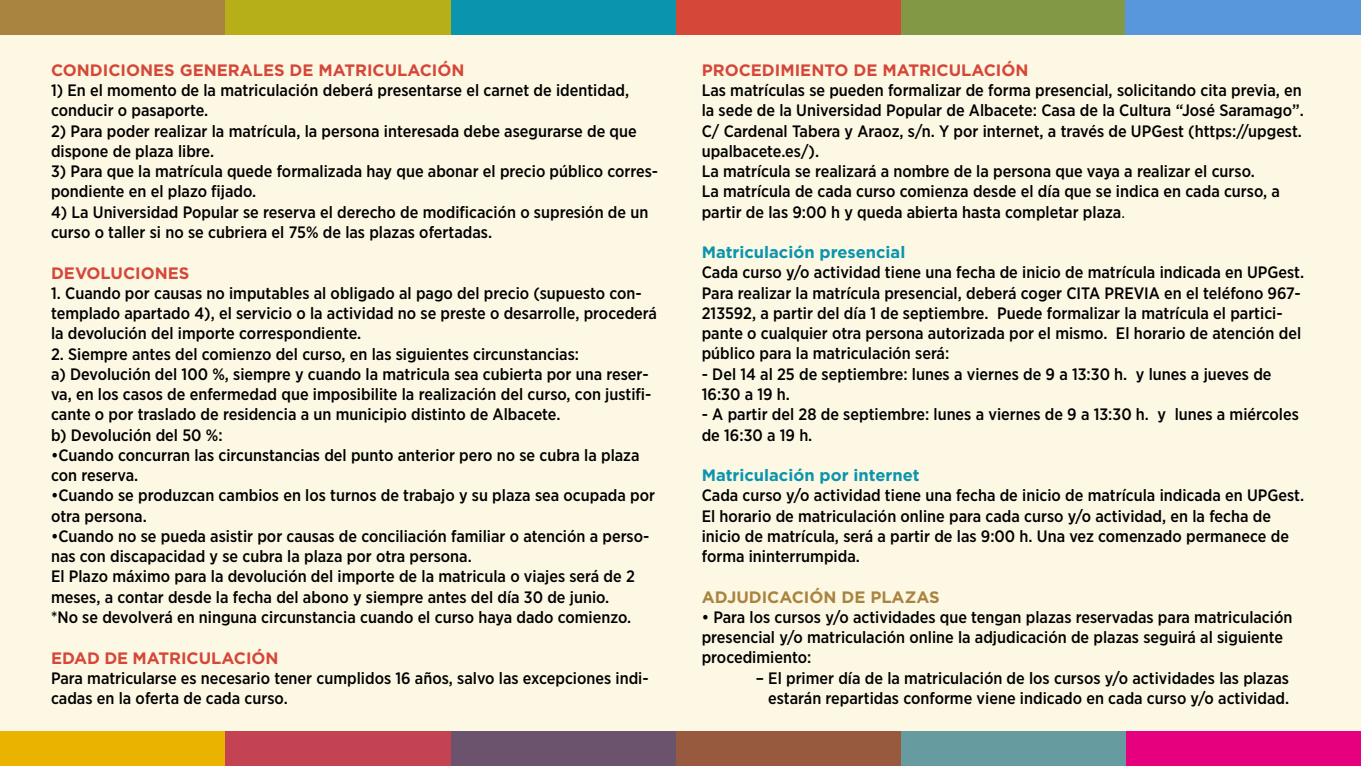
<style>
.page{position:relative;width:1361px;height:766px;background:#fff}
.page>*{position:absolute;margin:0;border:0;box-sizing:border-box;transform-origin:0 0}
.t1{font:500 16.5px/20.2px "Gotham Narrow";color:#000}
.t2{font:700 16.5px "Gotham";color:#d54739}
.t3{font:700 16.5px "Gotham";color:#0a94ad}
.t4{font:700 16.5px "Gotham";color:#a98440}
.s1{font-weight:400}
</style>
<div class="page">
<div style="left:0;top:0;width:1361px;height:765px;background:#fdf8e4"></div>
<div style="left:0;top:0;width:225px;height:34px;background:#a98440"></div>
<div style="left:0;top:731px;width:225px;height:34px;background:#eab300"></div>
<div style="left:226px;top:0;width:225px;height:34px;background:#b6af18"></div>
<div style="left:226px;top:731px;width:225px;height:34px;background:#c34352"></div>
<div style="left:451px;top:0;width:225px;height:34px;background:#0a94ad"></div>
<div style="left:451px;top:731px;width:225px;height:34px;background:#6b526d"></div>
<div style="left:676px;top:0;width:225px;height:34px;background:#d54739"></div>
<div style="left:676px;top:731px;width:225px;height:34px;background:#975a3e"></div>
<div style="left:901px;top:0;width:226px;height:34px;background:#829845"></div>
<div style="left:901px;top:731px;width:226px;height:34px;background:#669b9f"></div>
<div style="left:1125px;top:0;width:236px;height:34px;background:#5897db"></div>
<div style="left:1127px;top:731px;width:234px;height:34px;background:#e6007d"></div>
<p class="t2" style="left:51px;top:60px;width:415px">CONDICIONES GENERALES DE MATRICULACIÓN</p>
<p class="t1" style="left:51px;top:80px;width:579px">1) En el momento de la matriculación deberá presentarse el carnet de identidad, conducir o pasaporte.</p>
<p class="t1" style="left:51px;top:120px;width:587px">2) Para poder realizar la matrícula, la persona interesada debe asegurarse de que dispone de plaza libre.</p>
<p class="t1" style="left:51px;top:161px;width:609px">3) Para que la matrícula quede formalizada hay que abonar el precio público corres&shy;pondiente en el plazo fijado.</p>
<p class="t1" style="left:51px;top:201px;width:599px">4) La Universidad Popular se reserva el derecho de modificación o supresión de un curso o taller si no se cubriera el 75% de las plazas ofertadas.</p>
<p class="t2" style="left:51px;top:263px;width:140px">DEVOLUCIONES</p>
<p class="t1" style="left:51px;top:282px;width:607px">1. Cuando por causas no imputables al obligado al pago del precio (supuesto con&shy;templado apartado 4), el servicio o la actividad no se preste o desarrolle, procederá la devolución del importe correspondiente.</p>
<p class="t1" style="left:51px;top:343px;width:602px">2. Siempre antes del comienzo del curso, en las siguientes circunstancias:<br>a) Devolución del 100 %, siempre y cuando la matricula sea cubierta por una reser&shy;va, en los casos de enfermedad que imposibilite la realización del curso, con justifi&shy;cante o por traslado de residencia a un municipio distinto de Albacete.<br>b) Devolución del 50 %:</p>
<p class="t1" style="left:51px;top:444px;width:590px">•Cuando concurran las circunstancias del punto anterior pero no se cubra la plaza con reserva.</p>
<p class="t1" style="left:51px;top:485px;width:605px">•Cuando se produzcan cambios en los turnos de trabajo y su plaza sea ocupada por otra persona.</p>
<p class="t1" style="left:51px;top:525px;width:600px">•Cuando no se pueda asistir por causas de conciliación familiar o atención a perso&shy;nas con discapacidad y se cubra la plaza por otra persona.<br>El Plazo máximo para la devolución del importe de la matricula o viajes será de 2 meses, a contar desde la fecha del abono y siempre antes del día 30 de junio.<br>*No se devolverá en ninguna circunstancia cuando el curso haya dado comienzo.</p>
<p class="t2" style="left:51px;top:648px;width:229px">EDAD DE MATRICULACIÓN</p>
<p class="t1" style="left:51px;top:667px;width:599px">Para matricularse es necesario tener cumplidos 16 años, salvo las excepciones indi&shy;cadas en la oferta de cada curso.</p>
<p class="t2" style="left:702px;top:60px;width:328px">PROCEDIMIENTO DE MATRICULACIÓN</p>
<p class="t1" style="left:702px;top:80px;width:603px">Las matrículas se pueden formalizar de forma presencial, solicitando cita previa, en la sede de la Universidad Popular de Albacete: Casa de la Cultura “José Saramago”.<br>C/ Cardenal Tabera y Araoz, s/n. Y por internet, a través de UPGest (https://upgest. upalbacete.es/).<br>La matrícula se realizará a nombre de la persona que vaya a realizar el curso.<br>La matrícula de cada curso comienza desde el día que se indica en cada curso, a partir de las 9:00 h y queda abierta hasta completar plaza<span class="s1">.</span></p>
<p class="t3" style="left:702px;top:243px;width:205px">Matriculación presencial</p>
<p class="t1" style="left:702px;top:262px;width:604px">Cada curso y/o actividad tiene una fecha de inicio de matrícula indicada en UPGest.<br>Para realizar la matrícula presencial, deberá coger CITA PREVIA en el teléfono 967- 213592, a partir del día 1 de septiembre. Puede formalizar la matrícula el partici&shy;pante o cualquier otra persona autorizada por el mismo. El horario de atención del público para la matriculación será:</p>
<p class="t1" style="left:702px;top:363px;width:571px">- Del 14 al 25 de septiembre: lunes a viernes de 9 a 13:30 h. y lunes a jueves de<br>16:30 a 19 h.</p>
<p class="t1" style="left:702px;top:404px;width:598px">- A partir del 28 de septiembre: lunes a viernes de 9 a 13:30 h. y lunes a miércoles de 16:30 a 19 h.</p>
<p class="t3" style="left:702px;top:465px;width:219px">Matriculación por internet</p>
<p class="t1" style="left:702px;top:485px;width:604px">Cada curso y/o actividad tiene una fecha de inicio de matrícula indicada en UPGest.<br>El horario de matriculación online para cada curso y/o actividad, en la fecha de inicio de matrícula, será a partir de las 9:00 h. Una vez comenzado permanece de forma ininterrumpida.</p>
<p class="t4" style="left:702px;top:587px;width:239px">ADJUDICACIÓN DE PLAZAS</p>
<p class="t1" style="left:702px;top:606px;width:592px">• Para los cursos y/o actividades que tengan plazas reservadas para matriculación presencial y/o matriculación online la adjudicación de plazas seguirá al siguiente procedimiento:</p>
<p class="t1" style="left:756px;top:667px;width:535px;text-align:right">– El primer día de la matriculación de los cursos y/o actividades las plazas estarán repartidas conforme viene indicado en cada curso y/o actividad.</p>
</div>
